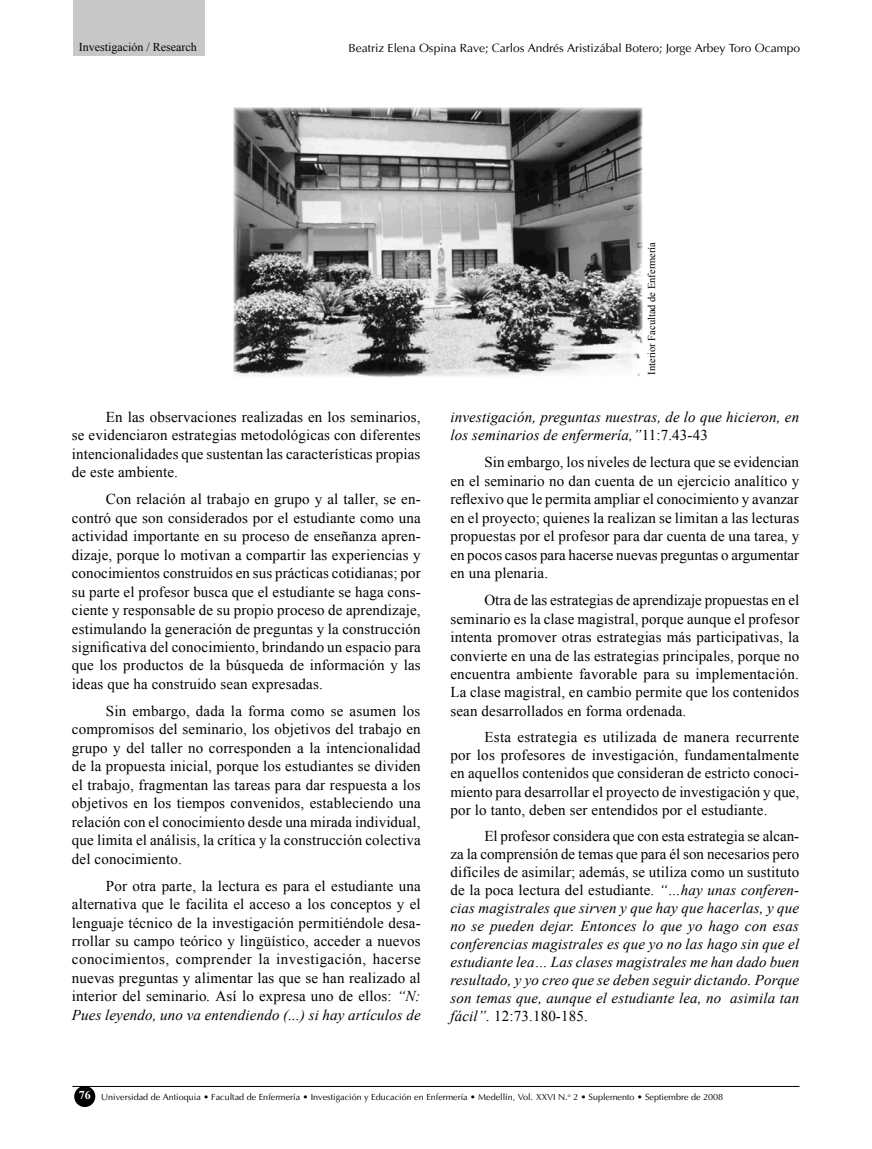
<style>
.page{position:relative;width:872px;height:1149px;background:#fff}
.page>*{position:absolute;margin:0;border:0;box-sizing:border-box;transform-origin:0 0}
.t1{font:15px/18.5px "Times New Roman";letter-spacing:.01em;color:#000;text-align:justify}
.t2{font:italic 15px/18px "Times New Roman";letter-spacing:.01em;color:#000}
.t3{font:12px "Ottawa Plain";color:#000}
.t4{font:12px "Times New Roman";color:#000}
.t5{font:10.5px "Times New Roman";color:#000}
.t6{font:9px "Ottawa Plain";color:#000}
.s1{font-style:italic}
.s2{font-style:normal}
.s3{font-family:"Times New Roman";font-weight:700;font-size:12px;color:#fff}
</style>
<div class="page">
<hr style="left:72px;top:1085px;width:727px;height:1px;background:#000">
<div style="left:74px;top:1085px;width:21px;height:21px;background:#000;border-radius:50%"></div>
<div style="left:73px;top:0;width:131px;height:55px;background:#c7c7c7"></div>
<img style="left:233px;top:107px;width:409px;height:270px">
<p class="t4" style="left:79px;top:39px;width:119px">Investigación / Research</p>
<p class="t3" style="left:348px;top:40px;width:453px">Beatriz Elena Ospina Rave; Carlos Andrés Aristizábal Botero; Jorge Arbey Toro Ocampo</p>
<p class="t1" style="left:72px;top:407px;width:350px;text-indent:34px">En las observaciones realizadas en los seminarios, se evidenciaron estrategias metodológicas con diferentes intencionalidades que sustentan las características propias de este ambiente.</p>
<p class="t1" style="left:72px;top:489px;width:350px;text-indent:34px">Con relación al trabajo en grupo y al taller, se en&shy;contró que son considerados por el estudiante como una actividad importante en su proceso de enseñanza apren&shy;dizaje, porque lo motivan a compartir las experiencias y conocimientos construidos en sus prácticas cotidianas; por su parte el profesor busca que el estudiante se haga cons&shy;ciente y responsable de su propio proceso de aprendizaje, estimulando la generación de preguntas y la construcción significativa del conocimiento, brindando un espacio para que los productos de la búsqueda de información y las ideas que ha construido sean expresadas.</p>
<p class="t1" style="left:72px;top:701px;width:350px;text-indent:34px">Sin embargo, dada la forma como se asumen los compromisos del seminario, los objetivos del trabajo en grupo y del taller no corresponden a la intencionalidad de la propuesta inicial, porque los estudiantes se dividen el trabajo, fragmentan las tareas para dar respuesta a los objetivos en los tiempos convenidos, estableciendo una relación con el conocimiento desde una mirada individual, que limita el análisis, la crítica y la construcción colectiva del conocimiento.</p>
<p class="t1" style="left:72px;top:875px;width:350px;text-indent:34px">Por otra parte, la lectura es para el estudiante una alternativa que le facilita el acceso a los conceptos y el lenguaje técnico de la investigación permitiéndole desa&shy;rrollar su campo teórico y lingüístico, acceder a nuevos conocimientos, comprender la investigación, hacerse nuevas preguntas y alimentar las que se han realizado al interior del seminario<span class="s1">.</span> Así lo expresa uno de ellos: <span class="s1">“N:<br>Pues leyendo, uno va entendiendo (...) si hay artículos de</span></p>
<p class="t5" style="left:644px;top:374px;width:134px;rotate:-90deg">Interior Facultad de Enfermería</p>
<p class="t2" style="left:450px;top:407px;width:350px;line-height:18.5px">investigación, preguntas nuestras, de lo que hicieron, en los seminarios de enfermería,”<span class="s2">11:7.43-43</span></p>
<p class="t1" style="left:450px;top:452px;width:350px;text-indent:34px">Sin embargo, los niveles de lectura que se evidencian en el seminario no dan cuenta de un ejercicio analítico y reflexivo que le permita ampliar el conocimiento y avanzar en el proyecto; quienes la realizan se limitan a las lecturas propuestas por el profesor para dar cuenta de una tarea, y en pocos casos para hacerse nuevas preguntas o argumentar en una plenaria.</p>
<p class="t1" style="left:450px;top:590px;width:350px;text-indent:34px">Otra de las estrategias de aprendizaje propuestas en el seminario es la clase magistral, porque aunque el profesor intenta promover otras estrategias más participativas, la convierte en una de las estrategias principales, porque no encuentra ambiente favorable para su implementación.<br>La clase magistral, en cambio permite que los contenidos sean desarrollados en forma ordenada.</p>
<p class="t1" style="left:450px;top:728px;width:350px;line-height:18px;text-indent:34px">Esta estrategia es utilizada de manera recurrente por los profesores de investigación, fundamentalmente en aquellos contenidos que consideran de estricto conoci&shy;miento para desarrollar el proyecto de investigación y que, por lo tanto, deben ser entendidos por el estudiante.</p>
<p class="t2" style="left:450px;top:826px;width:350px;text-align:justify;text-indent:34px"><span class="s2">El profesor considera que con esta estrategia se alcan&shy;za la comprensión de temas que para él son necesarios pero difíciles de asimilar; además, se utiliza como un sustituto de la poca lectura del estudiante.</span> “…hay unas conferen&shy;cias magistrales que sirven y que hay que hacerlas, y que no se pueden dejar. Entonces lo que yo hago con esas conferencias magistrales es que yo no las hago sin que el estudiante lea… Las clases magistrales me han dado buen resultado, y yo creo que se deben seguir dictando. Porque son temas que, aunque el estudiante lea, no asimila tan fácil”. <span class="s2">12:73.180-185.</span></p>
<p class="t6" style="left:79px;top:1091px;width:646px"><span class="s3">76</span> Universidad de Antioquia • Facultad de Enfermería • Investigación y Educación en Enfermería • Medellín, Vol. XXVI N.<sup>o</sup> 2 • Suplemento • Septiembre de 2008</p>
</div>
